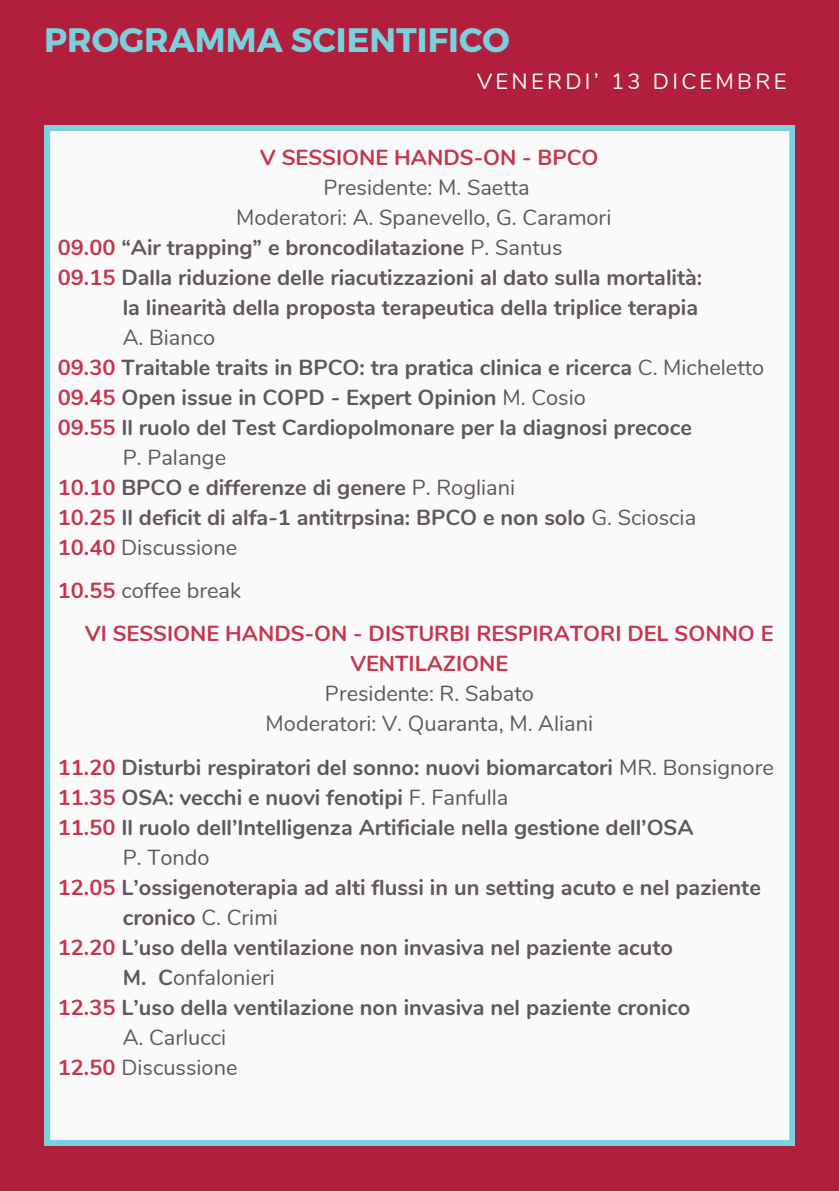
<style>
.page{position:relative;width:839px;height:1191px;background:#fff}
.page>*{position:absolute;margin:0;border:0;box-sizing:border-box;transform-origin:0 0}
.t1{font:700 34px "Montserrat";color:#7bd0de}
.t2{font:22px "Nunito";letter-spacing:.15em;color:#fafafa}
.t3{font:700 21.8px "Nunito";color:#60575c}
.t4{font:21.8px "Nunito";color:#60575c}
.t5{font:700 21.8px/30px "Nunito";color:#c6364e;text-align:center}
.s1{color:#c6364e}
.s2{font-weight:400}
.s3{font-weight:700;color:#c6364e}
.s4{font-weight:700}
</style>
<div class="page">
<div style="left:0;top:0;width:838px;height:1191px;background:#b21f3c"></div>
<div style="left:44px;top:125px;width:750px;height:1021px;background:#fafafa"></div>
<h1 class="t1" style="left:44px;top:18px;width:467px">PROGRAMMA SCIENTIFICO</h1>
<h2 class="t2" style="left:477px;top:67px;width:311px">VENERDI’ 13 DICEMBRE</h2>
<p class="t5" style="left:260px;top:143px;width:340px">V SESSIONE HANDS-ON - BPCO</p>
<p class="t4" style="left:323px;top:173px;width:208px">Presidente: M. Saetta</p>
<p class="t4" style="left:236px;top:203px;width:376px">Moderatori: A. Spanevello, G. Caramori</p>
<p class="t3" style="left:58px;top:233px;width:506px"><span class="s1">09.00</span> “Air trapping” e broncodilatazione <span class="s2">P. Santus</span></p>
<p class="t3" style="left:58px;top:263px;width:646px"><span class="s1">09.15</span> Dalla riduzione delle riacutizzazioni al dato sulla mortalità:</p>
<p class="t3" style="left:123px;top:293px;width:577px">la linearità della proposta terapeutica della triplice terapia</p>
<p class="t4" style="left:123px;top:323px;width:94px">A. Bianco</p>
<p class="t3" style="left:58px;top:353px;width:708px"><span class="s1">09.30</span> Traitable traits in BPCO: tra pratica clinica e ricerca <span class="s2">C. Micheletto</span></p>
<p class="t3" style="left:58px;top:383px;width:529px"><span class="s1">09.45</span> Open issue in COPD - Expert Opinion <span class="s2">M. Cosio</span></p>
<p class="t3" style="left:58px;top:413px;width:635px"><span class="s1">09.55</span> Il ruolo del Test Cardiopolmonare per la diagnosi precoce</p>
<p class="t4" style="left:123px;top:443px;width:105px">P. Palange</p>
<p class="t3" style="left:58px;top:473px;width:459px"><span class="s1">10.10</span> BPCO e differenze di genere <span class="s2">P. Rogliani</span></p>
<p class="t3" style="left:58px;top:503px;width:640px"><span class="s1">10.25</span> Il deficit di alfa-1 antitrpsina: BPCO e non solo <span class="s2">G. Scioscia</span></p>
<p class="t4" style="left:58px;top:533px;width:181px"><span class="s3">10.40</span> Discussione</p>
<p class="t4" style="left:58px;top:576px;width:185px"><span class="s3">10.55</span> coffee break</p>
<p class="t5" style="left:85px;top:619px;width:690px">VI SESSIONE HANDS-ON - DISTURBI RESPIRATORI DEL SONNO E<br>VENTILAZIONE</p>
<p class="t4" style="left:325px;top:679px;width:210px">Presidente: R. Sabato</p>
<p class="t4" style="left:265px;top:709px;width:329px">Moderatori: V. Quaranta, M. Aliani</p>
<p class="t3" style="left:58px;top:753px;width:717px"><span class="s1">11.20</span> Disturbi respiratori del sonno: nuovi biomarcatori <span class="s2">MR. Bonsignore</span></p>
<p class="t3" style="left:58px;top:783px;width:452px"><span class="s1">11.35</span> OSA: vecchi e nuovi fenotipi <span class="s2">F. Fanfulla</span></p>
<p class="t3" style="left:58px;top:813px;width:637px"><span class="s1">11.50</span> Il ruolo dell’Intelligenza Artificiale nella gestione dell’OSA</p>
<p class="t4" style="left:123px;top:843px;width:88px">P. Tondo</p>
<p class="t3" style="left:58px;top:873px;width:704px"><span class="s1">12.05</span> L’ossigenoterapia ad alti flussi in un setting acuto e nel paziente</p>
<p class="t3" style="left:123px;top:903px;width:157px">cronico <span class="s2">C. Crimi</span></p>
<p class="t3" style="left:58px;top:933px;width:616px"><span class="s1">12.20</span> L’uso della ventilazione non invasiva nel paziente acuto</p>
<p class="t4" style="left:123px;top:963px;width:154px"><span class="s4">M. C</span>onfalonieri</p>
<p class="t3" style="left:58px;top:993px;width:634px"><span class="s1">12.35</span> L’uso della ventilazione non invasiva nel paziente cronico</p>
<p class="t4" style="left:123px;top:1023px;width:105px">A. Carlucci</p>
<p class="t4" style="left:58px;top:1053px;width:181px"><span class="s3">12.50</span> Discussione</p>
</div>
